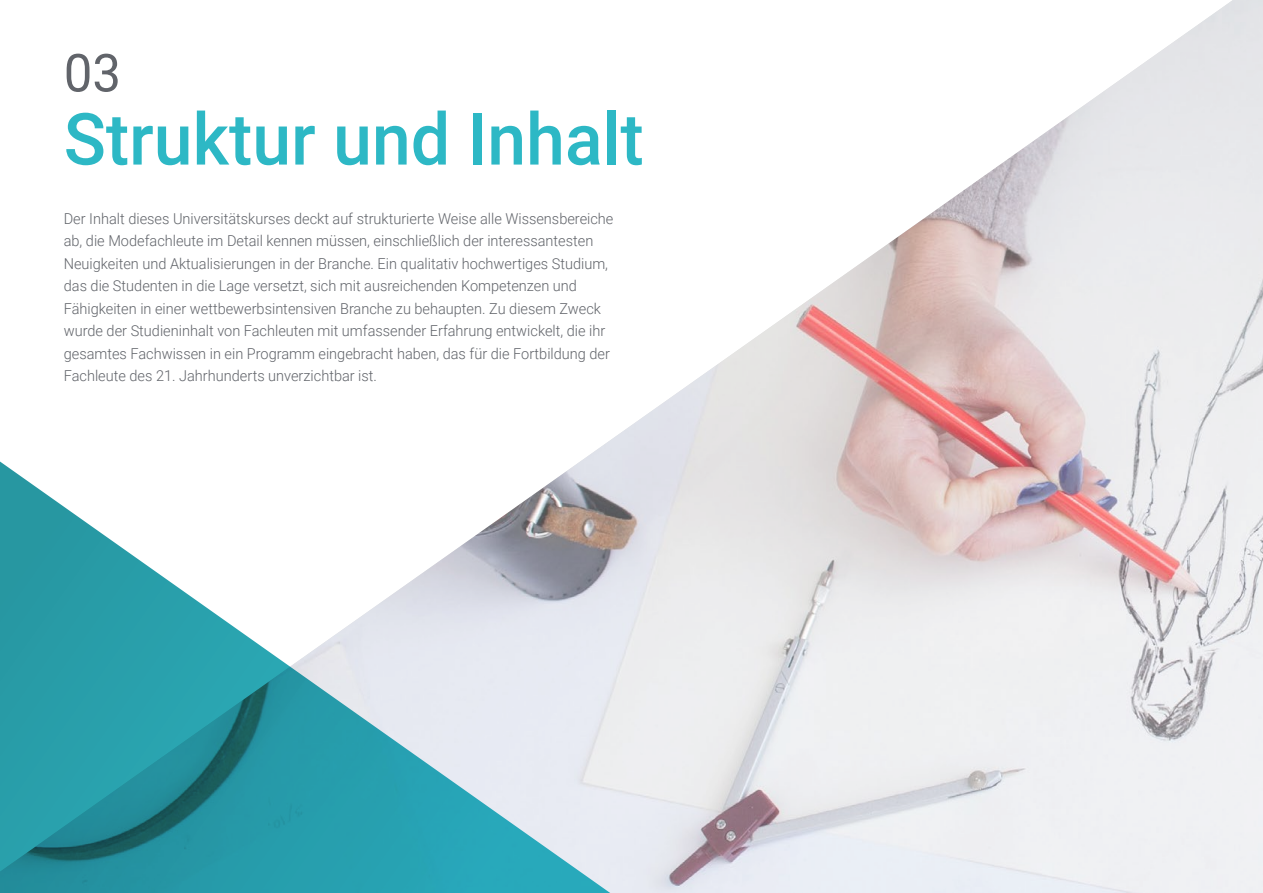
<style>
.page{position:relative;width:1263px;height:893px;background:#fff}
.page>*{position:absolute;margin:0;border:0;box-sizing:border-box;transform-origin:0 0}
.t1{font:500 72px "Roboto";color:#2db8c5}
.t2{font:52.5px "Roboto";color:#61646a}
.t3{font:300 15px/22.5px "Roboto";color:#61646a}
</style>
<div class="page">
<img style="left:602px;top:0;width:661px;height:893px">
<svg style="left:0;top:446px;width:640px;height:447px"></svg>
<h2 class="t2" style="left:64px;top:36px;width:59px">03</h2>
<h1 class="t1" style="left:64px;top:89px;width:581px">Struktur und Inhalt</h1>
<p class="t3" style="left:64px;top:207px;width:551px">Der Inhalt dieses Universitätskurses deckt auf strukturierte Weise alle Wissensbereiche ab, die Modefachleute im Detail kennen müssen, einschließlich der interessantesten Neuigkeiten und Aktualisierungen in der Branche. Ein qualitativ hochwertiges Studium, das die Studenten in die Lage versetzt, sich mit ausreichenden Kompetenzen und Fähigkeiten in einer wettbewerbsintensiven Branche zu behaupten. Zu diesem Zweck wurde der Studieninhalt von Fachleuten mit umfassender Erfahrung entwickelt, die ihr gesamtes Fachwissen in ein Programm eingebracht haben, das für die Fortbildung der Fachleute des 21. Jahrhunderts unverzichtbar ist.</p>
</div>
